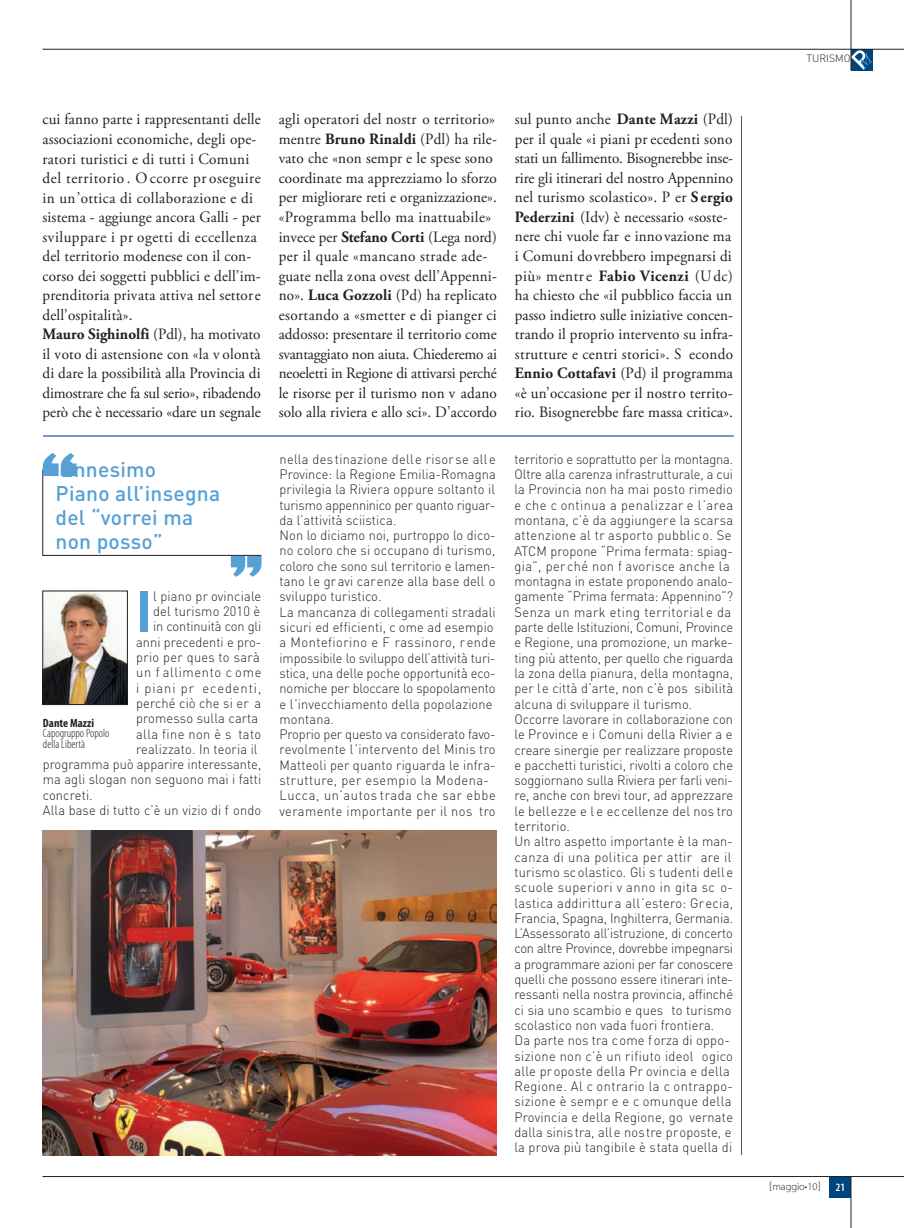
<style>
.page{position:relative;width:904px;height:1228px;background:#fff}
.page>*{position:absolute;margin:0;border:0;box-sizing:border-box;transform-origin:0 0}
.t1{font:700 56.55px "DIN";color:#56a0d5;scale:.95 1}
.t2{font:500 21px/24px "DIN";letter-spacing:.01em;color:#56a0d5}
.t3{font:15.75px/19.5px "Adobe Garamond Pro";letter-spacing:.01em;color:#231f20;scale:.96 1}
.t4{font:300 13.5px/15.3px "DIN";letter-spacing:.01em;color:#231f20;scale:.95 1}
.t5{font:300 13.5px "DIN";letter-spacing:.075em;color:#231f20;scale:.95 1}
.t6{font:300 13.5px "DIN";letter-spacing:.03em;color:#231f20;scale:.95 1}
.t7{font:300 13.5px "DIN";letter-spacing:.05em;color:#231f20;scale:.95 1}
.t8{font:300 condensed 12px/10.5px "Myriad Pro";color:#231f20}
.t9{font:700 condensed 12px "Myriad Pro";color:#231f20}
.t10{font:600 condensed 11.25px "Myriad Pro";color:#fff}
.t11{font:300 10.5px "Myriad Pro";color:#231f20}
.t12{font:300 10.5px "DIN";color:#231f20}
.s1{font-weight:700}
.s2{font-family:"DIN"}
</style>
<div class="page">
<svg style="left:851px;top:50px;width:21px;height:20px"></svg>
<hr style="left:43px;top:49px;width:860px;height:1px;background:#231f20">
<hr style="left:850px;top:0;width:1px;height:70px;background:#231f20">
<div style="left:829px;top:1176px;width:21px;height:21px;background:#00467e"></div>
<hr style="left:850px;top:1176px;width:1px;height:51px;background:#231f20">
<hr style="left:43px;top:1176px;width:860px;height:1px;background:#231f20">
<img style="left:45px;top:592px;width:81px;height:110px">
<div style="left:43px;top:590px;width:85px;height:114px;border:1px solid #231f20"></div>
<svg style="left:42px;top:453px;width:220px;height:124px"></svg>
<hr style="left:741px;top:116px;width:1px;height:1039px;background:#57585a">
<img style="left:43px;top:830px;width:454px;height:325px">
<hr style="left:43px;top:435px;width:690px;height:2px;background:#7299cf">
<p class="t3" style="left:43px;top:110px;width:229px">cui fanno parte i rappresentanti delle associazioni economiche, degli ope&shy;ratori turistici e di tutti i Comuni del territorio . O ccorre pr oseguire in un’ottica di collaborazione e di sistema - aggiunge ancora Galli - per sviluppare i pr ogetti di eccellenza del territorio modenese con il con&shy;corso dei soggetti pubblici e dell’im&shy;prenditoria privata attiva nel settore dell’ospitalità».<br><span class="s1">Mauro Sighinolfi</span> (Pdl), ha motivato il voto di astensione con «la v olontà di dare la possibilità alla Provincia di dimostrare che fa sul serio», ribadendo però che è necessario «dare un segnale</p>
<p class="t3" style="left:279px;top:110px;width:229px">agli operatori del nostr o territorio» mentre <span class="s1">Bruno Rinaldi</span> (Pdl) ha rile&shy;vato che «non sempr e le spese sono coordinate ma apprezziamo lo sforzo per migliorare reti e organizzazione». «Programma bello ma inattuabile» invece per <span class="s1">Stefano Corti</span> (Lega nord) per il quale «mancano strade ade&shy;guate nella zona ovest dell’Appenni&shy;no». <span class="s1">Luca Gozzoli</span> (Pd) ha replicato esortando a «smetter e di pianger ci addosso: presentare il territorio come svantaggiato non aiuta. Chiederemo ai neoeletti in Regione di attivarsi perché le risorse per il turismo non v adano solo alla riviera e allo sci». D’accordo</p>
<p class="t3" style="left:515px;top:110px;width:229px">sul punto anche <span class="s1">Dante Mazzi</span> (Pdl) per il quale «i piani pr ecedenti sono stati un fallimento. Bisognerebbe inse&shy;rire gli itinerari del nostro Appennino nel turismo scolastico». P er <span class="s1">Sergio Pederzini</span> (Idv) è necessario «soste&shy;nere chi vuole far e innovazione ma i Comuni dovrebbero impegnarsi di più» mentre <span class="s1">Fabio Vicenzi</span> (Udc) ha chiesto che «il pubblico faccia un passo indietro sulle iniziative concen&shy;trando il proprio intervento su infra&shy;strutture e centri storici». S econdo <span class="s1">Ennio Cottafavi</span> (Pd) il programma «è un’occasione per il nostro territo&shy;rio. Bisognerebbe fare massa critica».</p>
<h2 class="t2" style="left:55px;top:456px;width:166px">Ennesimo<br>Piano all’insegna del “vorrei ma non posso”</h2>
<h1 class="t1" style="left:136px;top:574px;width:19px">I</h1>
<p class="t4" style="left:153px;top:588px;width:115px">l piano pr ovinciale</p>
<p class="t4" style="left:153px;top:603px;width:114px">del turismo 2010 è</p>
<p class="t4" style="left:153px;top:619px;width:115px">in continuità con gli</p>
<p class="t4" style="left:136px;top:634px;width:133px">anni precedenti e pro-</p>
<p class="t4" style="left:136px;top:649px;width:131px">prio per ques to sarà</p>
<p class="t7" style="left:136px;top:664px;width:133px">un f allimento c ome</p>
<p class="t5" style="left:136px;top:679px;width:133px">i piani pr ecedenti,</p>
<p class="t4" style="left:136px;top:695px;width:133px">perché ciò che si er a</p>
<p class="t4" style="left:136px;top:710px;width:130px">promesso sulla carta</p>
<p class="t6" style="left:136px;top:725px;width:133px">alla fine non è s tato</p>
<p class="t4" style="left:136px;top:741px;width:129px">realizzato. In teoria il</p>
<p class="t4" style="left:43px;top:756px;width:231px">programma può apparire interessante,</p>
<p class="t4" style="left:43px;top:771px;width:231px">ma agli slogan non seguono mai i fatti</p>
<p class="t4" style="left:43px;top:787px;width:54px">concreti.</p>
<p class="t4" style="left:43px;top:802px;width:231px">Alla base di tutto c’è un vizio di f ondo</p>
<p class="t9" style="left:43px;top:715px;width:52px">Dante Mazzi</p>
<p class="t8" style="left:43px;top:728px;width:68px">Capogruppo Popolo della Libertà</p>
<p class="t4" style="left:279px;top:451px;width:229px">nella des tinazione delle risor se alle Province: la Regione Emilia-Romagna privilegia la Riviera oppure soltanto il turismo appenninico per quanto riguar&shy;da l’attività sciistica.<br>Non lo diciamo noi, purtroppo lo dico&shy;no coloro che si occupano di turismo, coloro che sono sul territorio e lamen&shy;tano le gravi carenze alla base dell o sviluppo turistico.<br>La mancanza di collegamenti stradali sicuri ed efficienti, c ome ad esempio a Montefiorino e F rassinoro, rende impossibile lo sviluppo dell’attività turi&shy;stica, una delle poche opportunità eco&shy;nomiche per bloccare lo spopolamento e l’invecchiamento della popolazione montana.<br>Proprio per questo va considerato favo&shy;revolmente l’intervento del Minis tro Matteoli per quanto riguarda le infra&shy;strutture, per esempio la Modena-Lucca, un’autos trada che sar ebbe veramente importante per il nos tro</p>
<p class="t4" style="left:514px;top:451px;width:231px">territorio e soprattutto per la montagna.<br>Oltre alla carenza infrastrutturale, a cui la Provincia non ha mai posto rimedio e che c ontinua a penalizzar e l’area montana, c’è da aggiungere la scarsa attenzione al tr asporto pubblico. Se ATCM propone “Prima fermata: spiag&shy;gia”, perché non f avorisce anche la montagna in estate proponendo analo&shy;gamente “Prima fermata: Appennino”?<br>Senza un mark eting territoriale da parte delle Istituzioni, Comuni, Province e Regione, una promozione, un marke&shy;ting più attento, per quello che riguarda la zona della pianura, della montagna, per le città d’arte, non c’è pos sibilità alcuna di sviluppare il turismo.<br>Occorre lavorare in collaborazione con le Province e i Comuni della Rivier a e creare sinergie per realizzare proposte e pacchetti turistici, rivolti a coloro che soggiornano sulla Riviera per farli veni&shy;re, anche con brevi tour, ad apprezzare le bellezze e l e eccellenze del nos tro territorio.<br>Un altro aspetto importante è la man&shy;canza di una politica per attir are il turismo scolastico. Gli s tudenti delle scuole superiori v anno in gita sc o&shy;lastica addirittur a all’estero: Grecia, Francia, Spagna, Inghilterra, Germania.<br>L’Assessorato all’istruzione, di concerto con altre Province, dovrebbe impegnarsi a programmare azioni per far conoscere quelli che possono essere itinerari inte&shy;ressanti nella nostra provincia, affinché ci sia uno scambio e ques to turismo scolastico non vada fuori frontiera.<br>Da parte nos tra come forza di oppo&shy;sizione non c’è un rifiuto ideol ogico alle proposte della Pr ovincia e della Regione. Al c ontrario la c ontrappo&shy;sizione è sempr e e c omunque della Provincia e della Regione, go vernate dalla sinistra, alle nostre proposte, e la prova più tangibile è stata quella di</p>
<p class="t12" style="left:806px;top:51px;width:46px">TURISMO</p>
<p class="t11" style="left:769px;top:1181px;width:53px"><span class="s2">[</span>maggio•10<span class="s2">]</span></p>
<p class="t10" style="left:835px;top:1181px;width:11px">21</p>
</div>
